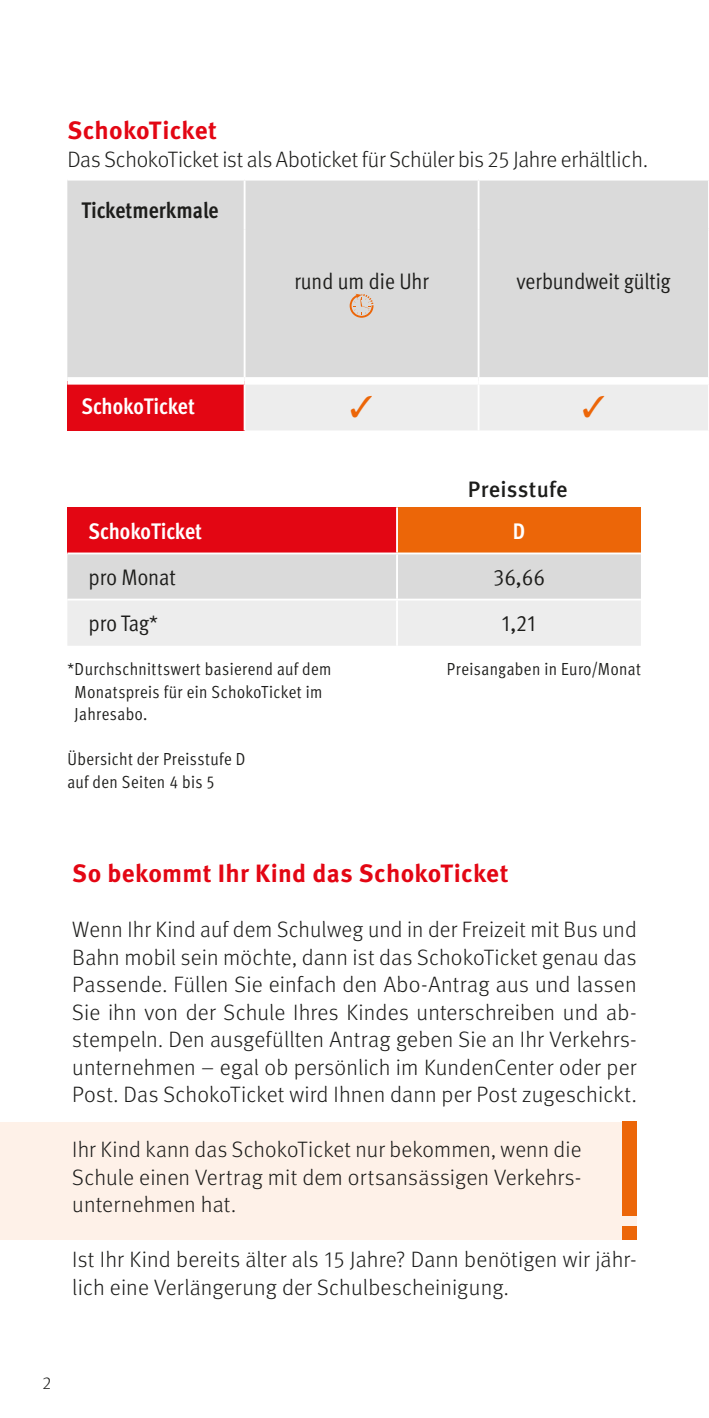
<style>
.page{position:relative;width:709px;height:1418px;background:#fff}
.page>*{position:absolute;margin:0;border:0;box-sizing:border-box;transform-origin:0 0}
.t1{font:700 25px "Meta Pro";letter-spacing:.01em;color:#e30613}
.t2{font:22.5px "Meta Pro Cond Norm";color:#1d1d1b}
.t3{font:700 condensed 22.5px "Meta Pro";color:#fff}
.t4{font:condensed 22.5px "Meta Pro";color:#1d1d1b}
.t5{font:700 condensed 22.5px "Meta Pro";color:#1d1d1b}
.t6{font:300 22.25px/27.5px "Meta Pro";letter-spacing:.005em;color:#1d1d1b;text-align:justify}
.t7{font:500 22.25px "Meta Pro";letter-spacing:.01em;color:#1d1d1b}
.t8{font:condensed 17.5px/22.5px "Meta Pro";letter-spacing:.02em;color:#1d1d1b}
.t9{font:300 17.5px "Meta Pro";color:#1d1d1b}
</style>
<div class="page">
<div style="left:67px;top:180px;width:641px;height:197px;background:#dadada"></div>
<div style="left:67px;top:381px;width:177px;height:49px;background:#e30613"></div>
<hr style="left:477px;top:180px;width:2px;height:49px;background:#fff">
<hr style="left:477px;top:229px;width:2px;height:148px;background:#fff">
<hr style="left:244px;top:180px;width:1px;height:49px;background:#fff">
<hr style="left:244px;top:229px;width:1px;height:148px;background:#fff">
<div style="left:67px;top:377px;width:177px;height:7px;background:#fff"></div>
<svg style="left:349px;top:294px;width:24px;height:24px"></svg>
<div style="left:67px;top:507px;width:330px;height:46px;background:#e30613"></div>
<div style="left:397px;top:507px;width:244px;height:46px;background:#ec6608"></div>
<svg style="left:67px;top:554px;width:574px;height:91px;background:#e3e3e3"></svg>
<hr style="left:396px;top:507px;width:2px;height:45px;background:#fff">
<hr style="left:67px;top:552px;width:330px;height:2px;background:#fff">
<hr style="left:397px;top:552px;width:244px;height:2px;background:#fff">
<hr style="left:396px;top:554px;width:2px;height:44px;background:#fff">
<hr style="left:396px;top:600px;width:2px;height:45px;background:#fff">
<hr style="left:67px;top:598px;width:330px;height:2px;background:#fff">
<hr style="left:397px;top:598px;width:244px;height:2px;background:#fff">
<div style="left:0;top:1122px;width:636px;height:117px;background:#fef1e8"></div>
<div style="left:622px;top:1121px;width:14px;height:94px;background:#ec6608"></div>
<div style="left:622px;top:1225px;width:14px;height:14px;background:#ec6608"></div>
<svg style="left:244px;top:377px;width:464px;height:53px"></svg>
<p class="t1" style="left:67px;top:111px;width:151px">SchokoTicket</p>
<p class="t6" style="left:67px;top:144px;width:582px">Das SchokoTicket ist als Aboticket für Schüler bis 25 Jahre erhältlich.</p>
<p class="t5" style="left:81px;top:193px;width:139px">Ticketmerkmale</p>
<p class="t2" style="left:294px;top:265px;width:136px">rund um die Uhr</p>
<p class="t2" style="left:517px;top:264px;width:155px">verbundweit gültig</p>
<p class="t3" style="left:81px;top:389px;width:115px">SchokoTicket</p>
<p class="t7" style="left:468px;top:472px;width:101px">Preisstufe</p>
<p class="t3" style="left:89px;top:514px;width:115px">SchokoTicket</p>
<p class="t3" style="left:513px;top:514px;width:14px">D</p>
<p class="t4" style="left:89px;top:561px;width:89px">pro Monat</p>
<p class="t4" style="left:493px;top:561px;width:53px">36,66</p>
<p class="t4" style="left:89px;top:607px;width:71px">pro Tag*</p>
<p class="t4" style="left:502px;top:607px;width:36px">1,21</p>
<p class="t8" style="left:67px;top:656px;width:266px">*Durchschnittswert basierend auf dem</p>
<p class="t8" style="left:447px;top:656px;width:195px">Preisangaben in Euro/Monat</p>
<p class="t8" style="left:75px;top:679px;width:249px">Monatspreis für ein SchokoTicket im<br>Jahresabo.</p>
<p class="t8" style="left:67px;top:746px;width:179px">Übersicht der Preisstufe D auf den Seiten 4 bis 5</p>
<p class="t1" style="left:72px;top:853px;width:437px">So bekommt Ihr Kind das SchokoTicket</p>
<p class="t6" style="left:72px;top:914px;width:566px">Wenn Ihr Kind auf dem Schulweg und in der Freizeit mit Bus und Bahn mobil sein möchte, dann ist das SchokoTicket genau das Passende. Füllen Sie einfach den Abo-Antrag aus und lassen Sie ihn von der Schule Ihres Kindes unterschreiben und ab&shy;stempeln. Den ausgefüllten Antrag geben Sie an Ihr Verkehrs&shy;unternehmen – egal ob persönlich im KundenCenter oder per Post. Das SchokoTicket wird Ihnen dann per Post zugeschickt.</p>
<p class="t6" style="left:72px;top:1134px;width:510px">Ihr Kind kann das SchokoTicket nur bekommen, wenn die Schule einen Vertrag mit dem ortsansässigen Verkehrs&shy;unternehmen hat.</p>
<p class="t6" style="left:72px;top:1244px;width:566px">Ist Ihr Kind bereits älter als 15 Jahre? Dann benötigen wir jähr&shy;lich eine Verlängerung der Schulbescheinigung.</p>
<p class="t9" style="left:42px;top:1370px;width:11px">2</p>
</div>
